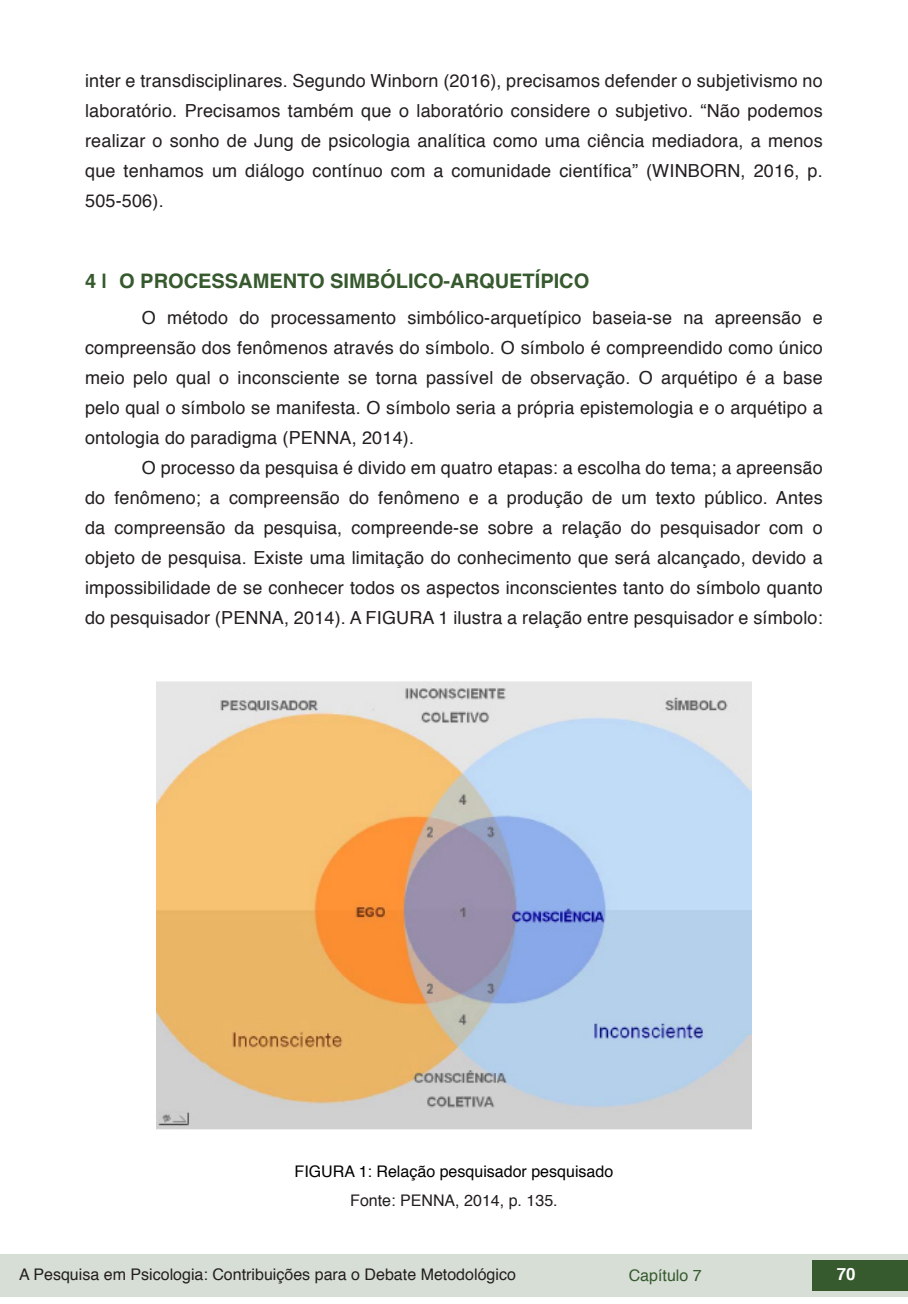
<style>
.page{position:relative;width:908px;height:1304px;background:#fff}
.page>*{position:absolute;margin:0;border:0;box-sizing:border-box;transform-origin:0 0}
.t1{font:700 20px "Helvetica";color:#36592e}
.t2{font:18px/30px "Helvetica";letter-spacing:.01em;color:#231f20;text-align:justify}
.t3{font:700 16.8px "Helvetica";color:#fff}
.t4{font:16px "Helvetica";color:#231f20}
.t5{font:16px "Helvetica";color:#000}
.t6{font:16px "Helvetica";color:#36592e}
</style>
<div class="page">
<div style="left:0;top:1254px;width:906px;height:43px;background:#d7ded5"></div>
<div style="left:812px;top:1261px;width:95px;height:30px;background:#36592e"></div>
<img style="left:156px;top:681px;width:595px;height:449px">
<p class="t2" style="left:85px;top:66px;width:738px">inter e transdisciplinares. Segundo Winborn (2016), precisamos defender o subjetivismo no laboratório. Precisamos também que o laboratório considere o subjetivo. “Não podemos realizar o sonho de Jung de psicologia analítica como uma ciência mediadora, a menos que tenhamos um diálogo contínuo com a comunidade científica” (WINBORN, 2016, p.<br>505-506).</p>
<p class="t1" style="left:85px;top:265px;width:505px">4 | O PROCESSAMENTO SIMBÓLICO-ARQUETÍPICO</p>
<p class="t2" style="left:85px;top:303px;width:738px;text-indent:57px">O método do processamento simbólico-arquetípico baseia-se na apreensão e compreensão dos fenômenos através do símbolo. O símbolo é compreendido como único meio pelo qual o inconsciente se torna passível de observação. O arquétipo é a base pelo qual o símbolo se manifesta. O símbolo seria a própria epistemologia e o arquétipo a ontologia do paradigma (PENNA, 2014).</p>
<p class="t2" style="left:85px;top:453px;width:738px;text-indent:57px">O processo da pesquisa é divido em quatro etapas: a escolha do tema; a apreensão do fenômeno; a compreensão do fenômeno e a produção de um texto público. Antes da compreensão da pesquisa, compreende-se sobre a relação do pesquisador com o objeto de pesquisa. Existe uma limitação do conhecimento que será alcançado, devido a impossibilidade de se conhecer todos os aspectos inconscientes tanto do símbolo quanto do pesquisador (PENNA, 2014). A FIGURA 1 ilustra a relação entre pesquisador e símbolo:</p>
<p class="t5" style="left:294px;top:1159px;width:320px">FIGURA 1: Relação pesquisador pesquisado</p>
<p class="t4" style="left:350px;top:1188px;width:209px">Fonte: PENNA, 2014, p. 135.</p>
<p class="t4" style="left:19px;top:1262px;width:498px">A Pesquisa em Psicologia: Contribuições para o Debate Metodológico</p>
<p class="t6" style="left:628px;top:1263px;width:74px">Capítulo 7</p>
<p class="t3" style="left:836px;top:1261px;width:20px">70</p>
</div>
